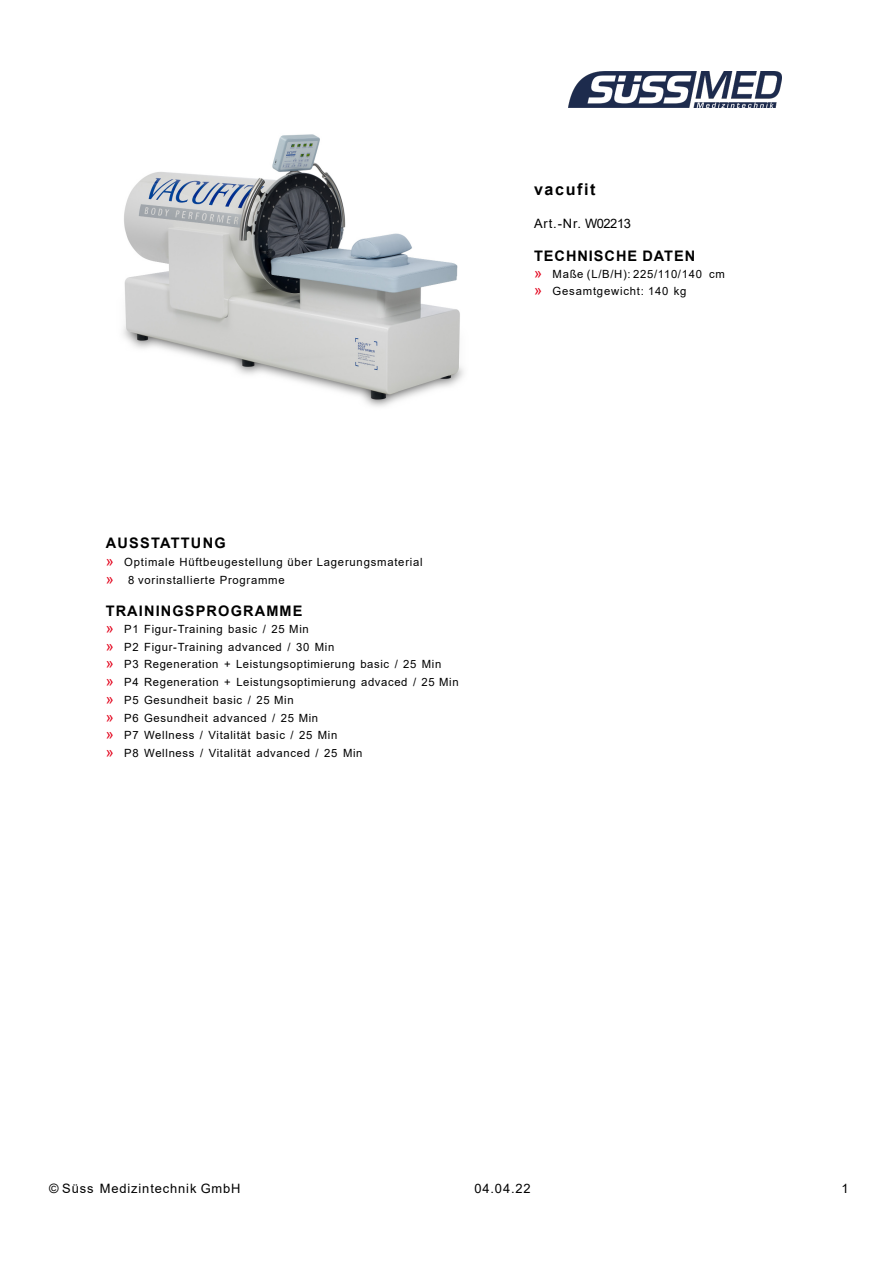
<style>
.page{position:relative;width:893px;height:1264px;background:#fff}
.page>*{position:absolute;margin:0;border:0;box-sizing:border-box;transform-origin:0 0}
.t1{font:700 16.2px "Arial";letter-spacing:.1em;color:#000}
.t2{font:700 14.55px "Arial";letter-spacing:.08em;color:#000}
.t3{font:12.9px "Arial";letter-spacing:.065em;color:#000}
.t4{font:12.9px "Arial";letter-spacing:-.035em;color:#000}
.t5{font:11.25px/17.7px "Arial";letter-spacing:.06em;color:#000}
.s1{font-size:14.55px;color:#e2001a}
</style>
<div class="page">
<img style="left:569px;top:72px;width:213px;height:35px">
<img style="left:123px;top:134px;width:341px;height:273px">
<h1 class="t1" style="left:534px;top:183px;width:63px">vacufit</h1>
<p class="t4" style="left:534px;top:218px;width:98px">Art.-Nr. W02213</p>
<p class="t2" style="left:534px;top:250px;width:163px">TECHNISCHE DATEN</p>
<p class="t5" style="left:534px;top:266px;width:192px"><span class="s1">»</span> Maße (L/B/H): 225/110/140 cm <span class="s1">»</span> Gesamtgewicht: 140 kg</p>
<p class="t2" style="left:106px;top:537px;width:122px">AUSSTATTUNG</p>
<p class="t5" style="left:106px;top:554px;width:319px"><span class="s1">»</span> Optimale Hüftbeugestellung über Lagerungsmaterial <span class="s1">»</span> 8 vorinstallierte Programme</p>
<p class="t2" style="left:106px;top:605px;width:198px">TRAININGSPROGRAMME</p>
<p class="t5" style="left:106px;top:621px;width:354px"><span class="s1">»</span> P1 Figur-Training basic / 25 Min<br><span class="s1">»</span> P2 Figur-Training advanced / 30 Min<br><span class="s1">»</span> P3 Regeneration + Leistungsoptimierung basic / 25 Min<br><span class="s1">»</span> P4 Regeneration + Leistungsoptimierung advaced / 25 Min <span class="s1">»</span> P5 Gesundheit basic / 25 Min<br><span class="s1">»</span> P6 Gesundheit advanced / 25 Min<br><span class="s1">»</span> P7 Wellness / Vitalität basic / 25 Min<br><span class="s1">»</span> P8 Wellness / Vitalität advanced / 25 Min</p>
<p class="t3" style="left:49px;top:1183px;width:193px">© Süss Medizintechnik GmbH</p>
<p class="t3" style="left:474px;top:1183px;width:58px">04.04.22</p>
<p class="t3" style="left:841px;top:1183px;width:9px">1</p>
</div>
